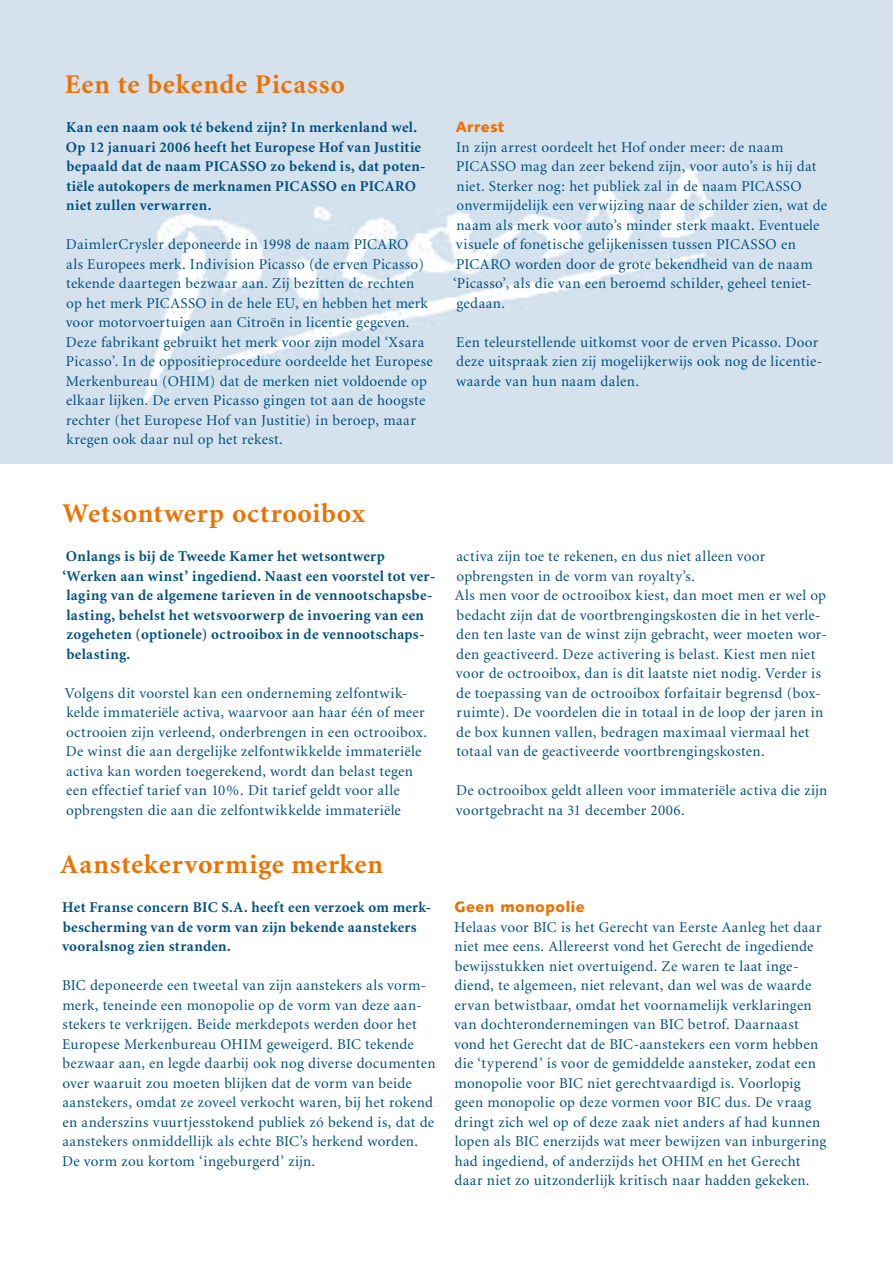
<style>
.page{position:relative;width:893px;height:1263px;background:#fff}
.page>*{position:absolute;margin:0;border:0;box-sizing:border-box;transform-origin:0 0}
.t1{font:700 27px "Minion";letter-spacing:.03em;color:#ed7100}
.t2{font:15px/19.5px "Minion";letter-spacing:.025em;color:#005080}
.t3{font:700 15px/19.5px "Minion";letter-spacing:.025em;color:#005080}
.t4{font:900 15px "Syntax";letter-spacing:.035em;color:#ed7100}
</style>
<div class="page">
<div style="left:0;top:0;width:893px;height:464px;background:#d5e2ee"></div>
<img style="left:144px;top:166px;width:571px;height:239px">
<h1 class="t1" style="left:65px;top:71px;width:282px">Een te bekende Picasso</h1>
<p class="t3" style="left:66px;top:118px;width:361px">Kan een naam ook té bekend zijn? In merkenland wel.<br>Op 12 januari 2006 heeft het Europese Hof van Justitie bepaald dat de naam PICASSO zo bekend is, dat poten&shy;tiële autokopers de merknamen PICASSO en PICARO niet zullen verwarren.</p>
<p class="t2" style="left:66px;top:235px;width:369px">DaimlerCrysler deponeerde in 1998 de naam PICARO<br>als Europees merk. Indivision Picasso (de erven Picasso) tekende daartegen bezwaar aan. Zij bezitten de rechten op het merk PICASSO in de hele EU, en hebben het merk voor motorvoertuigen aan Citroën in licentie gegeven.<br>Deze fabrikant gebruikt het merk voor zijn model ‘Xsara Picasso’. In de oppositieprocedure oordeelde het Europese Merkenbureau (OHIM) dat de merken niet voldoende op elkaar lijken. De erven Picasso gingen tot aan de hoogste rechter (het Europese Hof van Justitie) in beroep, maar kregen ook daar nul op het rekest.</p>
<p class="t4" style="left:456px;top:118px;width:50px">Arrest</p>
<p class="t2" style="left:453px;top:138px;width:376px">In zijn arrest oordeelt het Hof onder meer: de naam PICASSO mag dan zeer bekend zijn, voor auto’s is hij dat niet. Sterker nog: het publiek zal in de naam PICASSO onvermijdelijk een verwijzing naar de schilder zien, wat de naam als merk voor auto’s minder sterk maakt. Eventuele visuele of fonetische gelijkenissen tussen PICASSO en PICARO worden door de grote bekendheid van de naam ‘Picasso’, als die van een beroemd schilder, geheel teniet&shy;gedaan.</p>
<p class="t2" style="left:456px;top:333px;width:368px">Een teleurstellende uitkomst voor de erven Picasso. Door deze uitspraak zien zij mogelijkerwijs ook nog de licentie&shy;waarde van hun naam dalen.</p>
<h1 class="t1" style="left:63px;top:500px;width:304px">Wetsontwerp octrooibox</h1>
<p class="t3" style="left:63px;top:547px;width:374px">Onlangs is bij de Tweede Kamer het wetsontwerp ‘Werken aan winst’ ingediend. Naast een voorstel tot ver&shy;laging van de algemene tarieven in de vennootschapsbe&shy;lasting, behelst het wetsvoorwerp de invoering van een zogeheten (optionele) octrooibox in de vennootschaps&shy;belasting.</p>
<p class="t2" style="left:65px;top:684px;width:364px">Volgens dit voorstel kan een onderneming zelfontwik&shy;kelde immateriële activa, waarvoor aan haar één of meer octrooien zijn verleend, onderbrengen in een octrooibox.<br>De winst die aan dergelijke zelfontwikkelde immateriële activa kan worden toegerekend, wordt dan belast tegen een effectief tarief van 10%. Dit tarief geldt voor alle opbrengsten die aan die zelfontwikkelde immateriële</p>
<h1 class="t1" style="left:60px;top:851px;width:324px">Aanstekervormige merken</h1>
<p class="t3" style="left:62px;top:898px;width:371px">Het Franse concern BIC S.A. heeft een verzoek om merk&shy;bescherming van de vorm van zijn bekende aanstekers vooralsnog zien stranden.</p>
<p class="t2" style="left:62px;top:976px;width:375px">BIC deponeerde een tweetal van zijn aanstekers als vorm&shy;merk, teneinde een monopolie op de vorm van deze aan&shy;stekers te verkrijgen. Beide merkdepots werden door het Europese Merkenbureau OHIM geweigerd. BIC tekende bezwaar aan, en legde daarbij ook nog diverse documenten over waaruit zou moeten blijken dat de vorm van beide aanstekers, omdat ze zoveel verkocht waren, bij het rokend en anderszins vuurtjesstokend publiek zó bekend is, dat de aanstekers onmiddellijk als echte BIC’s herkend worden.<br>De vorm zou kortom ‘ingeburgerd’ zijn.</p>
<p class="t2" style="left:455px;top:547px;width:374px">activa zijn toe te rekenen, en dus niet alleen voor opbrengsten in de vorm van royalty’s.<br>Als men voor de octrooibox kiest, dan moet men er wel op bedacht zijn dat de voortbrengingskosten die in het verle&shy;den ten laste van de winst zijn gebracht, weer moeten wor&shy;den geactiveerd. Deze activering is belast. Kiest men niet voor de octrooibox, dan is dit laatste niet nodig. Verder is de toepassing van de octrooibox forfaitair begrensd (box&shy;ruimte). De voordelen die in totaal in de loop der jaren in de box kunnen vallen, bedragen maximaal viermaal het totaal van de geactiveerde voortbrengingskosten.</p>
<p class="t2" style="left:456px;top:781px;width:373px">De octrooibox geldt alleen voor immateriële activa die zijn voortgebracht na 31 december 2006.</p>
<p class="t4" style="left:454px;top:898px;width:132px">Geen monopolie</p>
<p class="t2" style="left:454px;top:918px;width:374px">Helaas voor BIC is het Gerecht van Eerste Aanleg het daar niet mee eens. Allereerst vond het Gerecht de ingediende bewijsstukken niet overtuigend. Ze waren te laat inge&shy;diend, te algemeen, niet relevant, dan wel was de waarde ervan betwistbaar, omdat het voornamelijk verklaringen van dochterondernemingen van BIC betrof. Daarnaast vond het Gerecht dat de BIC-aanstekers een vorm hebben die ‘typerend’ is voor de gemiddelde aansteker, zodat een monopolie voor BIC niet gerechtvaardigd is. Voorlopig geen monopolie op deze vormen voor BIC dus. De vraag dringt zich wel op of deze zaak niet anders af had kunnen lopen als BIC enerzijds wat meer bewijzen van inburgering had ingediend, of anderzijds het OHIM en het Gerecht daar niet zo uitzonderlijk kritisch naar hadden gekeken.</p>
</div>
